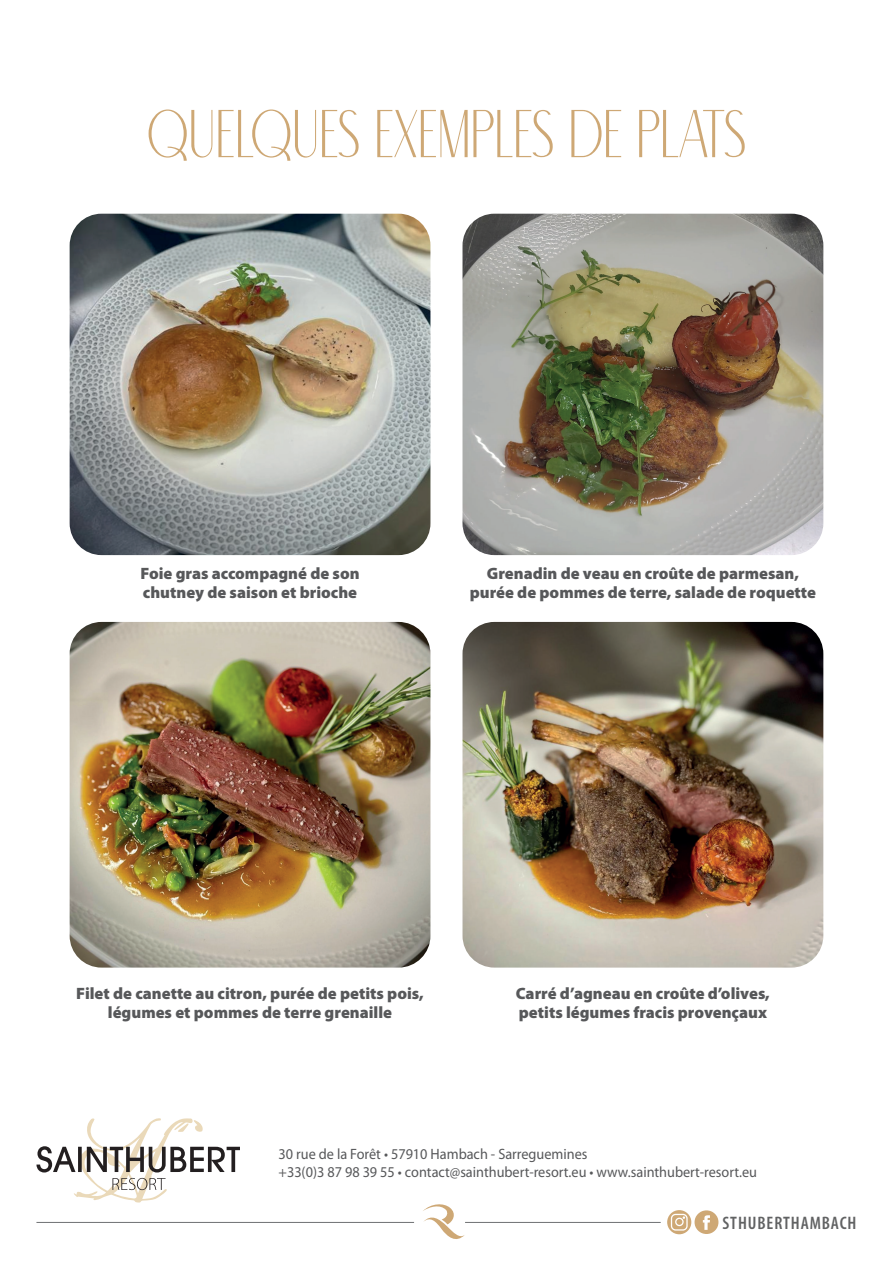
<style>
.page{position:relative;width:893px;height:1263px;background:#fff}
.page>*{position:absolute;margin:0;border:0;box-sizing:border-box;transform-origin:0 0}
.t1{font:67.5px "North Carossela";color:#cea875;scale:.85 1}
.t2{font:600 condensed 18.15px "Myriad Pro";letter-spacing:.05em;color:#616263}
.t3{font:900 16.5px/19.8px "Myriad Pro";color:#57585a}
.t4{font:15px/18px "Myriad Pro";color:#57585a;scale:.95 1}
</style>
<div class="page">
<svg style="left:423px;top:1204px;width:42px;height:35px"></svg>
<hr style="left:36px;top:1222px;width:378px;height:1px;background:#6e7173">
<hr style="left:465px;top:1222px;width:196px;height:1px;background:#6e7173">
<svg style="left:694px;top:1210px;width:24px;height:24px"></svg>
<svg style="left:667px;top:1210px;width:24px;height:24px"></svg>
<div style="left:671px;top:1214px;width:17px;height:16px;border:1px solid #fff;border-radius:4px"></div>
<div style="left:675px;top:1217px;width:9px;height:9px;border:1px solid #fff;border-radius:50%"></div>
<svg style="left:36px;top:1118px;width:204px;height:84px"></svg>
<img style="left:70px;top:214px;width:360px;height:341px">
<img style="left:70px;top:622px;width:360px;height:345px">
<img style="left:462px;top:214px;width:361px;height:341px">
<img style="left:462px;top:622px;width:361px;height:345px">
<h1 class="t1" style="left:147px;top:100px;width:706px">QUELQUES EXEMPLES DE PLATS</h1>
<p class="t3" style="left:140px;top:563px;width:221px">Foie gras accompagné de son chutney de saison et brioche</p>
<p class="t3" style="left:470px;top:563px;width:348px;text-align:center">Grenadin de veau en croûte de parmesan, purée de pommes de terre, salade de roquette</p>
<p class="t3" style="left:76px;top:983px;width:349px;text-align:center">Filet de canette au citron, purée de petits pois, légumes et pommes de terre grenaille</p>
<p class="t3" style="left:516px;top:983px;width:256px">Carré d’agneau en croûte d’olives, petits légumes fracis provençaux</p>
<p class="t4" style="left:279px;top:1145px;width:505px">30 rue de la Forêt • 57910 Hambach - Sarreguemines<br>+33(0)3 87 98 39 55 • contact@sainthubert-resort.eu • www.sainthubert-resort.eu</p>
<p class="t2" style="left:722px;top:1213px;width:136px">STHUBERTHAMBACH</p>
</div>
